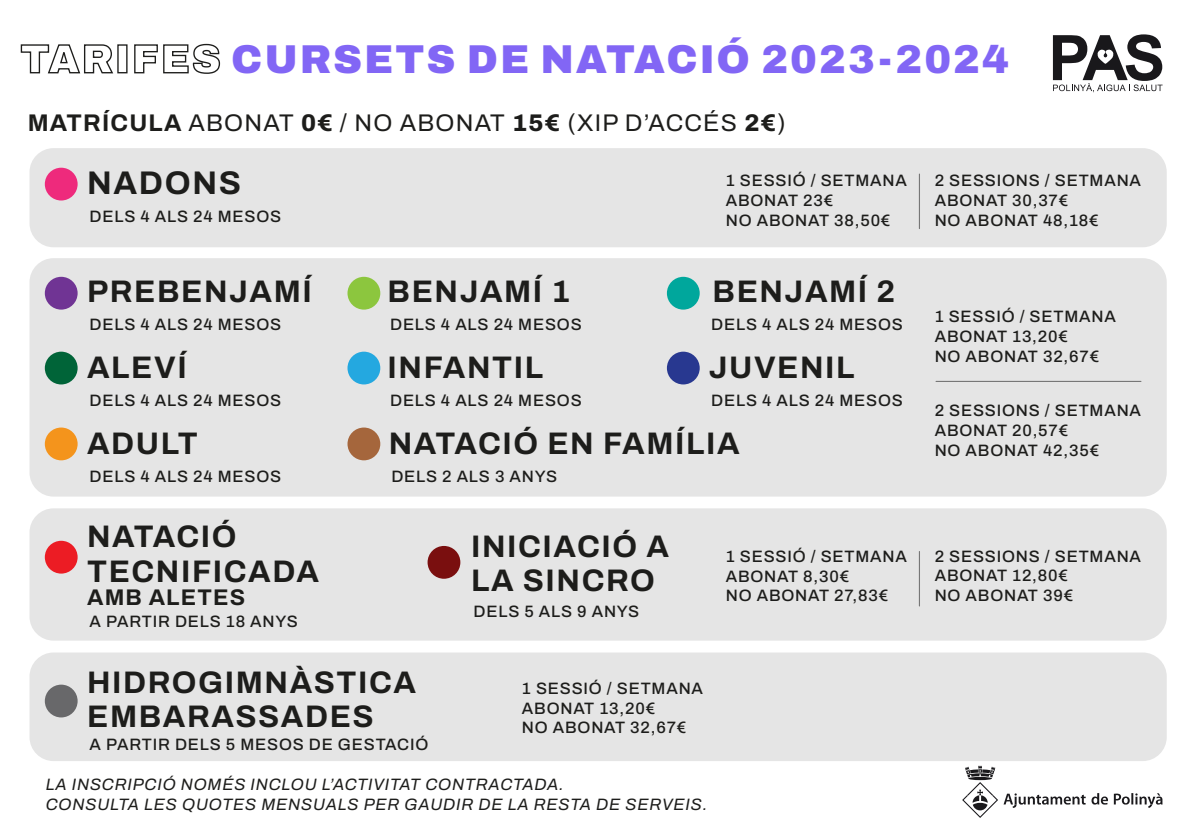
<style>
.page{position:relative;width:1179px;height:830px;background:#fff}
.page>*{position:absolute;margin:0;border:0;box-sizing:border-box;transform-origin:0 0}
.t1{font:900 40.2px "Archivo";letter-spacing:.05em;color:#8266f5}
.t2{font:700 32.8px "Archivo";letter-spacing:.05em;color:#1d1d1b}
.t3{font:700 31.2px/34px "Archivo";letter-spacing:.05em;color:#1d1d1b}
.t4{font:24px "Archivo";letter-spacing:.05em;color:#1d1d1b}
.t5{font:700 22.6px "Archivo";letter-spacing:.05em;color:#1d1d1b}
.t6{font:500 16.4px/19.8px "Archivo";letter-spacing:.05em;color:#1d1d1b}
.t7{font:italic 16.4px/19.8px "Archivo";letter-spacing:.05em;color:#1d1d1b}
.s1{font-weight:700}
.s2{font-weight:800}
</style>
<div class="page">
<div style="left:29px;top:148px;width:1137px;height:99px;background:#e5e5e5;border-radius:24px"></div>
<div style="left:29px;top:258px;width:1137px;height:238px;background:#e5e5e5;border-radius:24px"></div>
<div style="left:29px;top:508px;width:1137px;height:132px;background:#e5e5e5;border-radius:24px"></div>
<div style="left:29px;top:652px;width:1137px;height:108px;background:#e5e5e5;border-radius:24px"></div>
<div style="left:45px;top:277px;width:33px;height:32px;background:#703494;border-radius:50%"></div>
<div style="left:667px;top:277px;width:32px;height:32px;background:#00a79c;border-radius:50%"></div>
<div style="left:347px;top:351px;width:33px;height:33px;background:#24a8e0;border-radius:50%"></div>
<div style="left:45px;top:427px;width:33px;height:33px;background:#f4941c;border-radius:50%"></div>
<div style="left:427px;top:546px;width:33px;height:32px;background:#7a0f0f;border-radius:50%"></div>
<div style="left:347px;top:427px;width:33px;height:33px;background:#a5663c;border-radius:50%"></div>
<div style="left:45px;top:168px;width:33px;height:32px;background:#ee2a7c;border-radius:50%"></div>
<div style="left:347px;top:277px;width:33px;height:32px;background:#8cc63e;border-radius:50%"></div>
<div style="left:45px;top:351px;width:33px;height:33px;background:#006438;border-radius:50%"></div>
<div style="left:667px;top:351px;width:32px;height:33px;background:#283890;border-radius:50%"></div>
<div style="left:45px;top:540px;width:33px;height:33px;background:#ec1c24;border-radius:50%"></div>
<div style="left:45px;top:684px;width:33px;height:33px;background:#68686a;border-radius:50%"></div>
<svg style="left:20px;top:44px;width:94px;height:30px"></svg>
<div style="left:117px;top:44px;width:10px;height:29px;border:1px solid #1d1d1b"></div>
<svg style="left:134px;top:43px;width:87px;height:31px"></svg>
<svg style="left:962px;top:765px;width:200px;height:52px"></svg>
<svg style="left:1052px;top:34px;width:110px;height:58px"></svg>
<hr style="left:918px;top:174px;width:1px;height:54px;background:#777">
<hr style="left:918px;top:551px;width:1px;height:55px;background:#777">
<hr style="left:935px;top:381px;width:205px;height:1px;background:#777">
<h1 class="t1" style="left:231px;top:29px;width:779px">CURSETS DE NATACIÓ 2023-2024</h1>
<h3 class="t4" style="left:28px;top:105px;width:759px"><span class="s1">MATRÍCULA</span> ABONAT <span class="s2">0€</span> / NO ABONAT <span class="s2">15€</span> (XIP D’ACCÉS <span class="s2">2€</span>)</h3>
<h2 class="t2" style="left:87px;top:158px;width:155px">NADONS</h2>
<p class="t6" style="left:90px;top:206px;width:193px">DELS 4 ALS 24 MESOS</p>
<p class="t6" style="left:725px;top:171px;width:183px">1 SESSIÓ / SETMANA<br>ABONAT 23€<br>NO ABONAT 38,50€</p>
<h3 class="t3" style="left:87px;top:274px;width:226px">PREBENJAMÍ</h3>
<h3 class="t3" style="left:387px;top:274px;width:184px">BENJAMÍ 1</h3>
<h3 class="t3" style="left:712px;top:274px;width:184px">BENJAMÍ 2</h3>
<p class="t6" style="left:90px;top:314px;width:193px">DELS 4 ALS 24 MESOS</p>
<p class="t6" style="left:390px;top:314px;width:193px">DELS 4 ALS 24 MESOS</p>
<p class="t6" style="left:711px;top:314px;width:193px">DELS 4 ALS 24 MESOS</p>
<h3 class="t3" style="left:87px;top:350px;width:101px">ALEVÍ</h3>
<h3 class="t3" style="left:387px;top:350px;width:157px">INFANTIL</h3>
<h3 class="t3" style="left:708px;top:350px;width:147px">JUVENIL</h3>
<p class="t6" style="left:90px;top:390px;width:193px">DELS 4 ALS 24 MESOS</p>
<p class="t6" style="left:390px;top:390px;width:193px">DELS 4 ALS 24 MESOS</p>
<p class="t6" style="left:711px;top:390px;width:193px">DELS 4 ALS 24 MESOS</p>
<h3 class="t3" style="left:87px;top:426px;width:112px">ADULT</h3>
<h3 class="t3" style="left:389px;top:426px;width:352px">NATACIÓ EN FAMÍLIA</h3>
<p class="t6" style="left:90px;top:466px;width:193px">DELS 4 ALS 24 MESOS</p>
<p class="t6" style="left:391px;top:466px;width:167px">DELS 2 ALS 3 ANYS</p>
<h3 class="t3" style="left:87px;top:519px;width:233px">NATACIÓ<br>TECNIFICADA</h3>
<h3 class="t5" style="left:87px;top:580px;width:159px">AMB ALETES</h3>
<p class="t6" style="left:90px;top:611px;width:210px">A PARTIR DELS 18 ANYS</p>
<h3 class="t3" style="left:471px;top:529px;width:199px">INICIACIÓ A<br>LA SINCRO</h3>
<p class="t6" style="left:473px;top:601px;width:167px">DELS 5 ALS 9 ANYS</p>
<p class="t6" style="left:725px;top:546px;width:183px">1 SESSIÓ / SETMANA<br>ABONAT 8,30€<br>NO ABONAT 27,83€</p>
<h3 class="t3" style="left:87px;top:665px;width:330px">HIDROGIMNÀSTICA<br>EMBARASSADES</h3>
<p class="t6" style="left:522px;top:678px;width:183px">1 SESSIÓ / SETMANA<br>ABONAT 13,20€<br>NO ABONAT 32,67€</p>
<p class="t6" style="left:90px;top:734px;width:340px">A PARTIR DELS 5 MESOS DE GESTACIÓ</p>
<p class="t7" style="left:46px;top:774px;width:663px">LA INSCRIPCIÓ NOMÉS INCLOU L’ACTIVITAT CONTRACTADA.<br>CONSULTA LES QUOTES MENSUALS PER GAUDIR DE LA RESTA DE SERVEIS.</p>
<p class="t6" style="left:934px;top:171px;width:208px">2 SESSIONS / SETMANA<br>ABONAT 30,37€<br>NO ABONAT 48,18€</p>
<p class="t6" style="left:934px;top:306px;width:183px">1 SESSIÓ / SETMANA<br>ABONAT 13,20€<br>NO ABONAT 32,67€</p>
<p class="t6" style="left:934px;top:400px;width:208px">2 SESSIONS / SETMANA<br>ABONAT 20,57€<br>NO ABONAT 42,35€</p>
<p class="t6" style="left:934px;top:546px;width:208px">2 SESSIONS / SETMANA<br>ABONAT 12,80€<br>NO ABONAT 39€</p>
</div>
